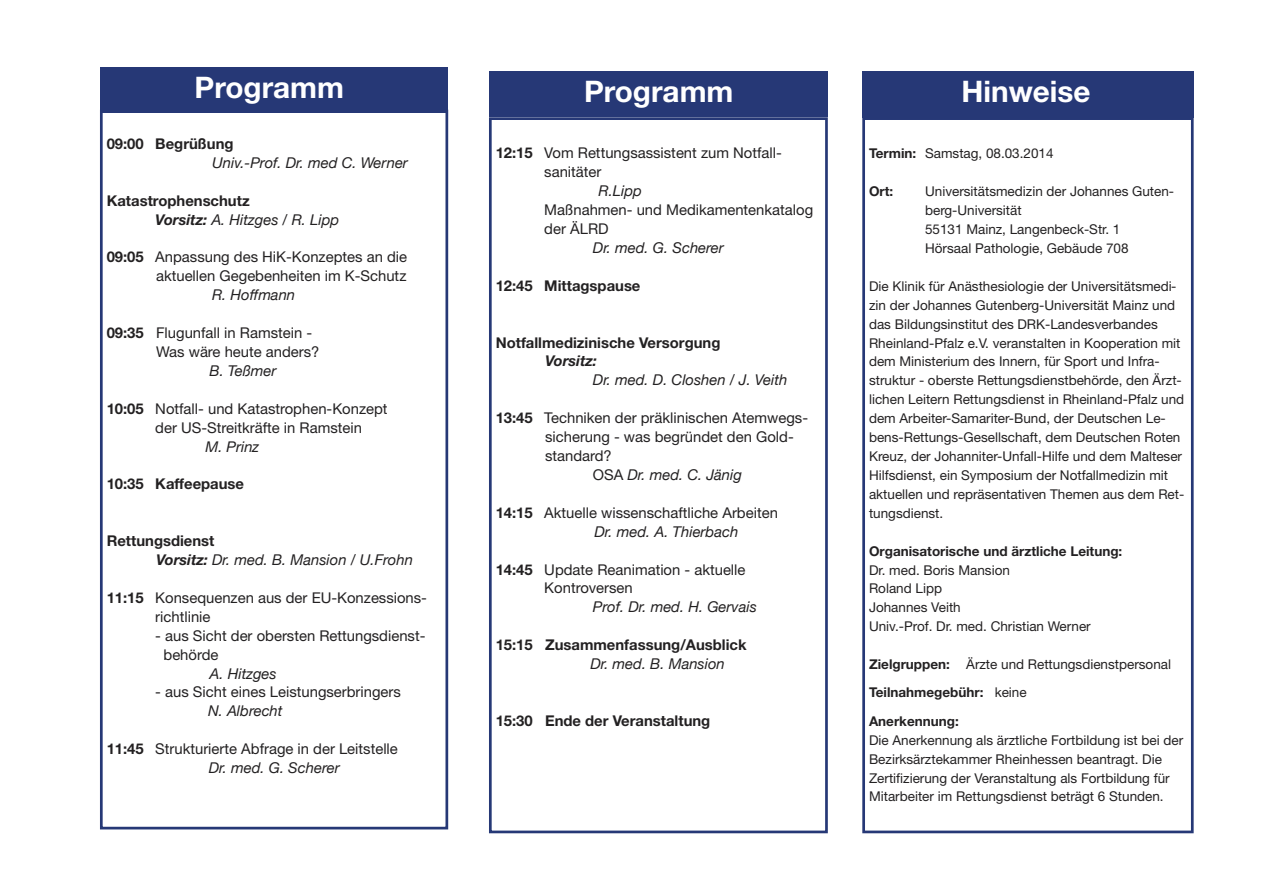
<style>
.page{position:relative;width:1263px;height:893px;background:#fff}
.page>*{position:absolute;margin:0;border:0;box-sizing:border-box;transform-origin:0 0}
.t1{font:700 29.7px "Helvetica Neue";color:#fff}
.t2{font:14.85px/18.9px "Helvetica Neue";color:#232122}
.t3{font:italic 14.85px/18.9px "Helvetica Neue";color:#232122}
.t4{font:700 14.85px/18.9px "Helvetica Neue";color:#232122}
.t5{font:italic 700 14.85px "Helvetica Neue";color:#232122}
.t6{font:13.5px/18.9px "Helvetica Neue";color:#232122}
.t7{font:700 13.5px/28.3px "Helvetica Neue";color:#232122}
.s1{font-style:italic}
.s2{font-weight:400;font-style:italic}
.s3{font-weight:700}
.s4{font-weight:700;font-style:normal}
.s5{font-style:normal}
.s6{font-weight:400}
</style>
<div class="page">
<div style="left:489px;top:117px;width:339px;height:716px;border:3px solid #263876"></div>
<div style="left:489px;top:71px;width:339px;height:46px;background:#263876"></div>
<div style="left:862px;top:117px;width:332px;height:716px;border:3px solid #263876"></div>
<div style="left:862px;top:71px;width:332px;height:47px;background:#263876"></div>
<div style="left:100px;top:110px;width:348px;height:719px;border:3px solid #263876"></div>
<div style="left:100px;top:67px;width:348px;height:46px;background:#263876"></div>
<h1 class="t1" style="left:195px;top:77px;width:151px">Programm</h1>
<p class="t4" style="left:107px;top:136px;width:128px">09:00 Begrüßung</p>
<p class="t3" style="left:212px;top:153px;width:197px">Univ.-Prof. Dr. med C. Werner</p>
<p class="t4" style="left:155px;top:192px;width:185px;text-indent:-49px">Katastrophenschutz<br><span class="s1">Vorsitz:</span> <span class="s2">A. Hitzges / R. Lipp</span></p>
<p class="t2" style="left:107px;top:249px;width:302px;text-align:right"><span class="s3">09:05</span> Anpassung des HiK-Konzeptes an die aktuellen Gegebenheiten im K-Schutz</p>
<p class="t3" style="left:212px;top:285px;width:85px">R. Hoffmann</p>
<p class="t2" style="left:156px;top:325px;width:165px;text-indent:-49px"><span class="s3">09:35</span> Flugunfall in Ramstein -<br>Was wäre heute anders?</p>
<p class="t3" style="left:210px;top:361px;width:68px">B. Teßmer</p>
<p class="t2" style="left:155px;top:400px;width:234px;text-indent:-49px"><span class="s3">10:05</span> Notfall- und Katastrophen-Konzept der US-Streitkräfte in Ramstein</p>
<p class="t3" style="left:205px;top:438px;width:55px">M. Prinz</p>
<p class="t4" style="left:107px;top:476px;width:139px">10:35 Kaffeepause</p>
<p class="t3" style="left:156px;top:531px;width:258px;text-indent:-49px"><span class="s4">Rettungsdienst<br></span><span class="s3">Vorsitz:</span> Dr. med. B. Mansion / U.Frohn</p>
<p class="t2" style="left:155px;top:589px;width:273px;text-indent:-49px"><span class="s3">11:15</span> Konsequenzen aus der EU-Konzessions&shy;richtlinie</p>
<p class="t2" style="left:164px;top:627px;width:263px;text-indent:-8px">- aus Sicht der obersten Rettungsdienst&shy;behörde</p>
<p class="t3" style="left:210px;top:663px;width:69px">A. Hitzges</p>
<p class="t2" style="left:155px;top:684px;width:247px">- aus Sicht eines Leistungserbringers</p>
<p class="t3" style="left:208px;top:701px;width:76px">N. Albrecht</p>
<p class="t2" style="left:209px;top:740px;width:191px;text-indent:-102px"><span class="s3">11:45</span> Strukturierte Abfrage in der Leitstelle<br><span class="s1">Dr. med. G. Scherer</span></p>
<h1 class="t1" style="left:584px;top:81px;width:151px">Programm</h1>
<p class="t2" style="left:544px;top:145px;width:239px;text-indent:-49px"><span class="s3">12:15</span> Vom Rettungsassistent zum Notfall&shy;sanitäter</p>
<p class="t3" style="left:599px;top:181px;width:45px">R.Lipp</p>
<p class="t2" style="left:544px;top:202px;width:270px">Maßnahmen- und Medikamentenkatalog der ÄLRD</p>
<p class="t3" style="left:593px;top:238px;width:132px">Dr. med. G. Scherer</p>
<p class="t4" style="left:496px;top:277px;width:146px">12:45 Mittagspause</p>
<p class="t4" style="left:496px;top:334px;width:226px">Notfallmedizinische Versorgung</p>
<p class="t5" style="left:545px;top:356px;width:53px">Vorsitz:</p>
<p class="t3" style="left:593px;top:370px;width:196px">Dr. med. D. Closhen / J. Veith</p>
<p class="t2" style="left:496px;top:410px;width:314px"><span class="s3">13:45</span> Techniken der präklinischen Atemwegs-</p>
<p class="t2" style="left:545px;top:429px;width:250px">sicherung - was begründet den Gold-</p>
<p class="t2" style="left:545px;top:448px;width:68px">standard?</p>
<p class="t3" style="left:593px;top:465px;width:151px"><span class="s5">OSA</span> Dr. med. C. Jänig</p>
<p class="t2" style="left:594px;top:504px;width:185px;text-indent:-99px"><span class="s3">14:15</span> Aktuelle wissenschaftliche Arbeiten<br><span class="s1">Dr. med. A. Thierbach</span></p>
<p class="t2" style="left:544px;top:561px;width:203px;text-indent:-49px"><span class="s3">14:45</span> Update Reanimation - aktuelle<br>Kontroversen</p>
<p class="t3" style="left:593px;top:597px;width:165px">Prof. Dr. med. H. Gervais</p>
<p class="t4" style="left:496px;top:636px;width:252px">15:15 Zusammenfassung/Ausblick</p>
<p class="t3" style="left:590px;top:654px;width:136px">Dr. med. B. Mansion</p>
<p class="t4" style="left:496px;top:712px;width:216px">15:30 Ende der Veranstaltung</p>
<h1 class="t1" style="left:962px;top:81px;width:131px">Hinweise</h1>
<p class="t6" style="left:869px;top:145px;width:186px"><span class="s3">Termin:</span> Samstag, 08.03.2014</p>
<p class="t7" style="left:869px;top:178px;width:26px">Ort:</p>
<p class="t6" style="left:925px;top:183px;width:251px">Universitätsmedizin der Johannes Guten&shy;berg-Universität<br>55131 Mainz, Langenbeck-Str. 1<br>Hörsaal Pathologie, Gebäude 708</p>
<p class="t6" style="left:869px;top:278px;width:317px">Die Klinik für Anästhesiologie der Universitätsmedi&shy;zin der Johannes Gutenberg-Universität Mainz und das Bildungsinstitut des DRK-Landesverbandes Rheinland-Pfalz e.V. veranstalten in Kooperation mit dem Ministerium des Innern, für Sport und Infra&shy;struktur - oberste Rettungsdienstbehörde, den Ärzt&shy;lichen Leitern Rettungsdienst in Rheinland-Pfalz und dem Arbeiter-Samariter-Bund, der Deutschen Le&shy;bens-Rettungs-Gesellschaft, dem Deutschen Roten Kreuz, der Johanniter-Unfall-Hilfe und dem Malteser Hilfsdienst, ein Symposium der Notfallmedizin mit aktuellen und repräsentativen Themen aus dem Ret&shy;tungsdienst.</p>
<p class="t7" style="left:869px;top:538px;width:255px">Organisatorische und ärztliche Leitung:</p>
<p class="t6" style="left:869px;top:561px;width:223px">Dr. med. Boris Mansion<br>Roland Lipp<br>Johannes Veith<br>Univ.-Prof. Dr. med. Christian Werner</p>
<p class="t7" style="left:869px;top:651px;width:304px">Zielgruppen: <span class="s6">Ärzte und Rettungsdienstpersonal<br></span>Teilnahmegebühr: <span class="s6">keine<br></span>Anerkennung:</p>
<p class="t6" style="left:869px;top:731px;width:316px">Die Anerkennung als ärztliche Fortbildung ist bei der Bezirksärztekammer Rheinhessen beantragt. Die Zertifizierung der Veranstaltung als Fortbildung für Mitarbeiter im Rettungsdienst beträgt 6 Stunden.</p>
</div>
